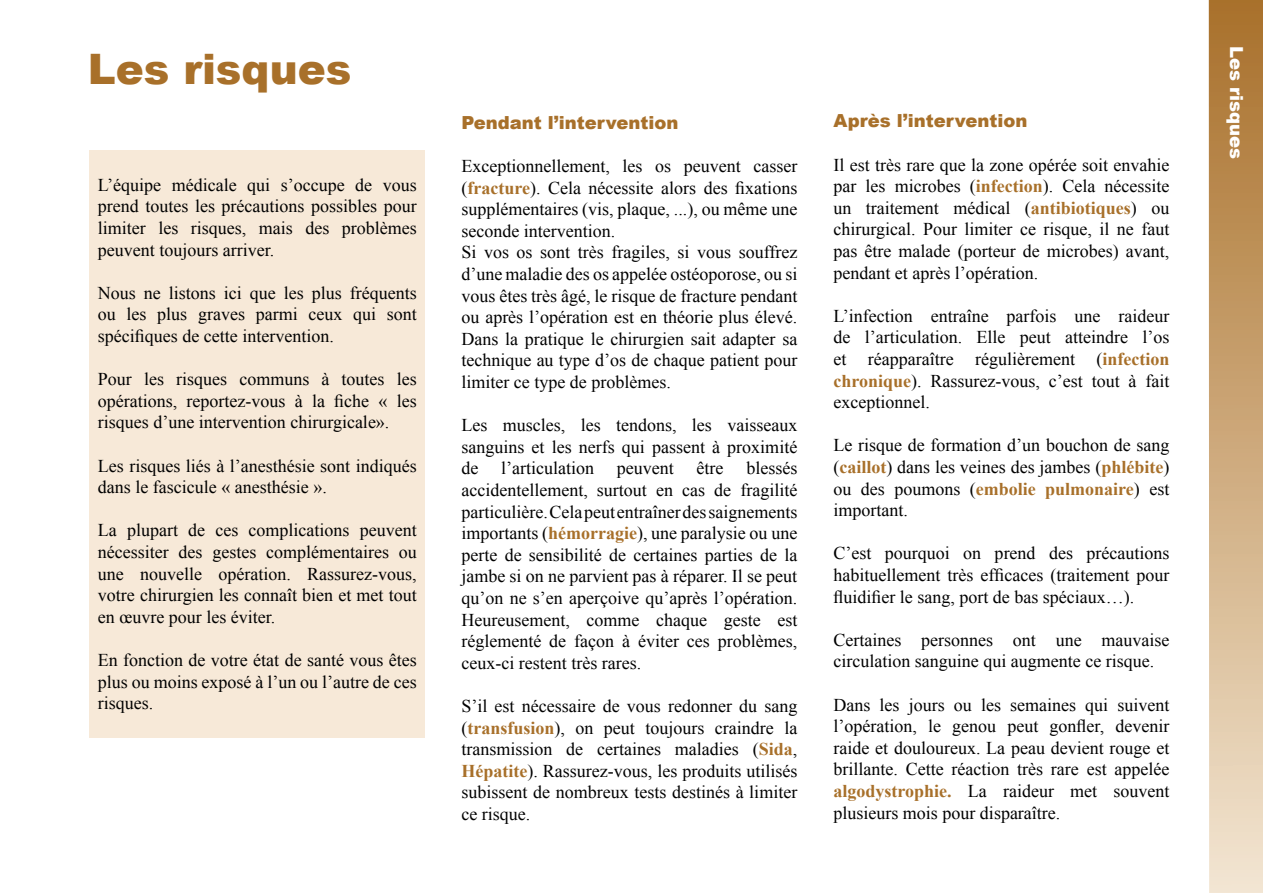
<style>
.page{position:relative;width:1263px;height:893px;background:#fff}
.page>*{position:absolute;margin:0;border:0;box-sizing:border-box;transform-origin:0 0}
.t1{font:900 42px "Arial";color:#a8702a}
.t2{font:18px/21.6px "Times New Roman";color:#000;text-align:justify}
.t3{font:900 18px "Arial";color:#a8702a}
.t4{font:900 18px "Arial";color:#fff}
.s1{font-weight:700;color:#a8702a}
</style>
<div class="page">
<div style="left:1209px;top:0;width:54px;height:893px;background:linear-gradient(to bottom,#a86f2a,#f3e5d0)"></div>
<div style="left:89px;top:150px;width:336px;height:588px;background:#f7e9d8"></div>
<p class="t1" style="left:88px;top:46px;width:265px">Les risques</p>
<p class="t2" style="left:98px;top:174px;width:320px">L’équipe médicale qui s’occupe de vous prend toutes les précautions possibles pour limiter les risques, mais des problèmes peuvent toujours arriver.</p>
<p class="t2" style="left:98px;top:282px;width:320px">Nous ne listons ici que les plus fréquents ou les plus graves parmi ceux qui sont spécifiques de cette intervention.</p>
<p class="t2" style="left:98px;top:368px;width:320px">Pour les risques communs à toutes les opérations, reportez-vous à la fiche « les risques d’une intervention chirurgicale».</p>
<p class="t2" style="left:98px;top:455px;width:320px">Les risques liés à l’anesthésie sont indiqués dans le fascicule « anesthésie ».</p>
<p class="t2" style="left:98px;top:519px;width:320px">La plupart de ces complications peuvent nécessiter des gestes complémentaires ou une nouvelle opération. Rassurez-vous, votre chirurgien les connaît bien et met tout en œuvre pour les éviter.</p>
<p class="t2" style="left:98px;top:649px;width:320px">En fonction de votre état de santé vous êtes plus ou moins exposé à l’un ou l’autre de ces risques.</p>
<p class="t3" style="left:461px;top:112px;width:219px">Pendant l’intervention</p>
<p class="t2" style="left:461px;top:155px;width:337px">Exceptionnellement, les os peuvent casser (<span class="s1">fracture</span>). Cela nécessite alors des fixations supplémentaires (vis, plaque, ...), ou même une seconde intervention.</p>
<p class="t2" style="left:461px;top:241px;width:337px">Si vos os sont très fragiles, si vous souffrez d’une maladie des os appelée ostéoporose, ou si vous êtes très âgé, le risque de fracture pendant ou après l’opération est en théorie plus élevé.<br>Dans la pratique le chirurgien sait adapter sa technique au type d’os de chaque patient pour limiter ce type de problèmes.</p>
<p class="t2" style="left:461px;top:414px;width:337px">Les muscles, les tendons, les vaisseaux sanguins et les nerfs qui passent à proximité de</p>
<p class="t2" style="left:461px;top:457px;width:337px;text-indent:285px">blessés accidentellement, surtout en cas de fragilité particulière. Cela peut entraîner des saignements importants (<span class="s1">hémorragie</span>), une paralysie ou une perte de sensibilité de certaines parties de la jambe si on ne parvient pas à réparer. Il se peut qu’on ne s’en aperçoive qu’après l’opération.<br>Heureusement, comme chaque geste est réglementé de façon à éviter ces problèmes, ceux-ci restent très rares.</p>
<p class="t2" style="left:461px;top:695px;width:337px">S’il est nécessaire de vous redonner du sang (<span class="s1">transfusion</span>), on peut toujours craindre la transmission de certaines maladies (<span class="s1">Sida</span>, <span class="s1">Hépatite</span>). Rassurez-vous, les produits utilisés subissent de nombreux tests destinés à limiter ce risque.</p>
<p class="t2" style="left:501px;top:457px;width:94px">l’articulation</p>
<p class="t2" style="left:617px;top:457px;width:58px">peuvent</p>
<p class="t2" style="left:697px;top:457px;width:28px">être</p>
<p class="t3" style="left:833px;top:111px;width:195px">Après l’intervention</p>
<p class="t2" style="left:833px;top:153px;width:337px">Il est très rare que la zone opérée soit envahie par les microbes (<span class="s1">infection</span>). Cela nécessite un traitement médical (<span class="s1">antibiotiques</span>) ou chirurgical. Pour limiter ce risque, il ne faut pas être malade (porteur de microbes) avant, pendant et après l’opération.</p>
<p class="t2" style="left:833px;top:305px;width:337px">L’infection entraîne parfois une raideur de l’articulation. Elle peut atteindre l’os et réapparaître régulièrement (<span class="s1">infection chronique</span>). Rassurez-vous, c’est tout à fait exceptionnel.</p>
<p class="t2" style="left:833px;top:434px;width:337px">Le risque de formation d’un bouchon de sang (<span class="s1">caillot</span>) dans les veines des jambes (<span class="s1">phlébite</span>) ou des poumons (<span class="s1">embolie pulmonaire</span>) est important.</p>
<p class="t2" style="left:833px;top:542px;width:337px">C’est pourquoi on prend des précautions habituellement très efficaces (traitement pour fluidifier le sang, port de bas spéciaux…).</p>
<p class="t2" style="left:833px;top:629px;width:337px">Certaines personnes ont une mauvaise circulation sanguine qui augmente ce risque.</p>
<p class="t2" style="left:833px;top:693px;width:337px">Dans les jours ou les semaines qui suivent l’opération, le genou peut gonfler, devenir raide et douloureux. La peau devient rouge et brillante. Cette réaction très rare est appelée <span class="s1">algodystrophie.</span> La raideur met souvent plusieurs mois pour disparaître.</p>
<p class="t4" style="left:1246px;top:46px;width:115px;rotate:90deg">Les risques</p>
</div>
